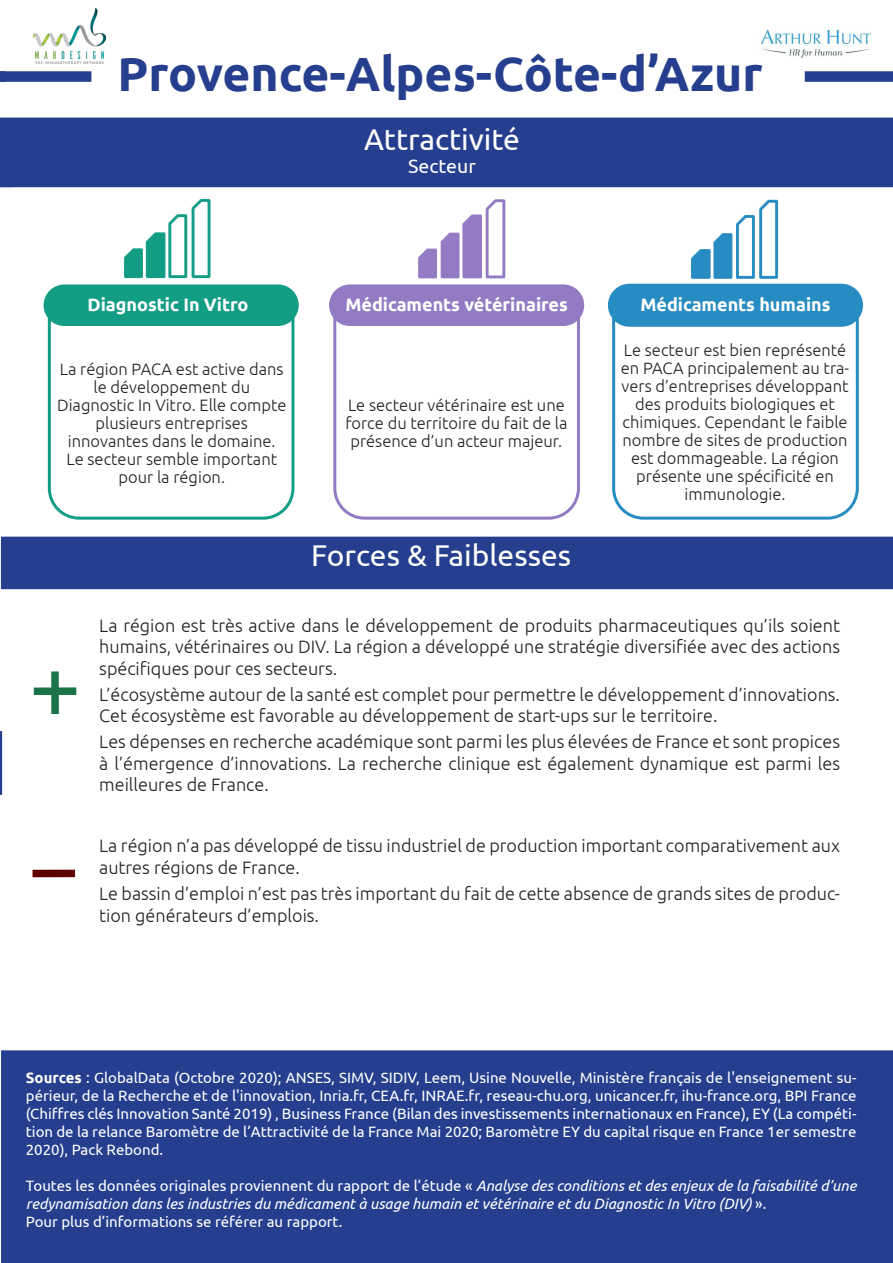
<style>
.page{position:relative;width:893px;height:1263px;background:#fff}
.page>*{position:absolute;margin:0;border:0;box-sizing:border-box;transform-origin:0 0}
.t1{font:700 48px "Ubuntu";color:#253f8e}
.t2{font:30px "Ubuntu";color:#fff}
.t3{font:19.5px "Ubuntu";color:#fff}
.t4{font:300 18px/21.6px "Ubuntu";color:#231f20}
.t5{font:700 18px "Ubuntu";color:#fff}
.t6{font:300 16.5px/18px "Ubuntu";color:#231f20;text-align:center}
.t7{font:15px/18px "Ubuntu";color:#fff;text-align:justify}
.t8{font:italic 15px/18px "Ubuntu";color:#fff}
.s1{font-weight:700}
.s2{font-style:normal}
</style>
<div class="page">
<svg style="left:0;top:731px;width:2px;height:64px"></svg>
<div style="left:1px;top:537px;width:892px;height:52px;background:#253f8e"></div>
<div style="left:0;top:118px;width:893px;height:69px;background:#253f8e"></div>
<div style="left:612px;top:289px;width:247px;height:231px;border:3px solid #278cc1;border-radius:30px"></div>
<div style="left:333px;top:289px;width:247px;height:231px;border:3px solid #927bc3;border-radius:30px"></div>
<div style="left:48px;top:289px;width:246px;height:231px;border:3px solid #149d85;border-radius:30px"></div>
<img style="left:691px;top:199px;width:88px;height:80px">
<div style="left:44px;top:284px;width:255px;height:42px;background:#149d85;border-radius:21px"></div>
<div style="left:329px;top:284px;width:255px;height:42px;background:#927bc3;border-radius:21px"></div>
<div style="left:609px;top:284px;width:253px;height:42px;background:#278cc1;border-radius:21px"></div>
<div style="left:608px;top:284px;width:255px;height:43px;border:2px solid #278cc1;border-radius:21px"></div>
<div style="left:51px;top:671px;width:8px;height:43px;background:#1b7348"></div>
<div style="left:34px;top:687px;width:42px;height:8px;background:#1b7348"></div>
<div style="left:33px;top:870px;width:42px;height:7px;background:#5f0000"></div>
<div style="left:0;top:71px;width:91px;height:11px;background:#253f8e"></div>
<div style="left:805px;top:71px;width:88px;height:11px;background:#253f8e"></div>
<img style="left:124px;top:199px;width:87px;height:80px">
<img style="left:418px;top:199px;width:88px;height:80px">
<img style="left:34px;top:9px;width:72px;height:55px">
<img style="left:761px;top:29px;width:110px;height:29px">
<svg style="left:0;top:145px;width:13px;height:42px"></svg>
<div style="left:1px;top:1050px;width:892px;height:213px;background:#253f8e"></div>
<p class="t1" style="left:117px;top:45px;width:647px">Provence-Alpes-Côte-d’Azur</p>
<p class="t2" style="left:364px;top:121px;width:158px">Attractivité</p>
<p class="t3" style="left:408px;top:155px;width:69px">Secteur</p>
<p class="t5" style="left:87px;top:294px;width:163px">Diagnostic In Vitro</p>
<p class="t5" style="left:345px;top:294px;width:224px">Médicaments vétérinaires</p>
<p class="t5" style="left:640px;top:294px;width:192px">Médicaments humains</p>
<p class="t6" style="left:60px;top:360px;width:225px">La région PACA est active dans le développement du</p>
<p class="t6" style="left:57px;top:396px;width:231px">Diagnostic In Vitro. Elle compte</p>
<p class="t6" style="left:96px;top:414px;width:154px">plusieurs entreprises</p>
<p class="t6" style="left:68px;top:432px;width:209px">innovantes dans le domaine.</p>
<p class="t6" style="left:66px;top:450px;width:212px">Le secteur semble important pour la région.</p>
<p class="t6" style="left:345px;top:396px;width:224px">Le secteur vétérinaire est une force du territoire du fait de la présence d’un acteur majeur.</p>
<p class="t2" style="left:311px;top:537px;width:262px">Forces &amp; Faiblesses</p>
<p class="t6" style="left:621px;top:341px;width:230px">Le secteur est bien représenté en PACA principalement au tra&shy;vers d’entreprises développant des produits biologiques et chimiques. Cependant le faible nombre de sites de production est dommageable. La région présente une spécificité en immunologie.</p>
<p class="t4" style="left:99px;top:614px;width:742px;text-align:justify">La région est très active dans le développement de produits pharmaceutiques qu’ils soient humains, vétérinaires ou DIV. La région a développé une stratégie diversifiée avec des actions spécifiques pour ces secteurs.</p>
<p class="t4" style="left:99px;top:683px;width:742px">L’écosystème autour de la santé est complet pour permettre le développement d’innovations.<br>Cet écosystème est favorable au développement de start-ups sur le territoire.</p>
<p class="t4" style="left:99px;top:730px;width:742px;text-align:justify">Les dépenses en recherche académique sont parmi les plus élevées de France et sont propices à l’émergence d’innovations. La recherche clinique est également dynamique est parmi les meilleures de France.</p>
<p class="t4" style="left:99px;top:835px;width:742px">La région n’a pas développé de tissu industriel de production important comparativement aux autres régions de France.</p>
<p class="t4" style="left:99px;top:882px;width:742px">Le bassin d’emploi n’est pas très important du fait de cette absence de grands sites de produc&shy;tion générateurs d’emplois.</p>
<p class="t7" style="left:26px;top:1068px;width:832px"><span class="s1">Sources</span> : GlobalData (Octobre 2020); ANSES, SIMV, SIDIV, Leem, Usine Nouvelle, Ministère français de l'enseignement su&shy;périeur, de la Recherche et de l'innovation, Inria.fr, CEA.fr, INRAE.fr, reseau-chu.org, unicancer.fr, ihu-france.org, BPI France (Chiffres clés Innovation Santé 2019) , Business France (Bilan des investissements internationaux en France), EY (La compéti&shy;tion de la relance Baromètre de l’Attractivité de la France Mai 2020; Baromètre EY du capital risque en France 1er semestre 2020), Pack Rebond.</p>
<p class="t8" style="left:26px;top:1176px;width:832px"><span class="s2">Toutes les données originales proviennent du rapport de l’étude «</span> Analyse des conditions et des enjeux de la faisabilité d’une redynamisation dans les industries du médicament à usage humain et vétérinaire et du Diagnostic In Vitro (DIV) <span class="s2">».</span></p>
<p class="t7" style="left:26px;top:1212px;width:318px">Pour plus d’informations se référer au rapport.</p>
</div>
